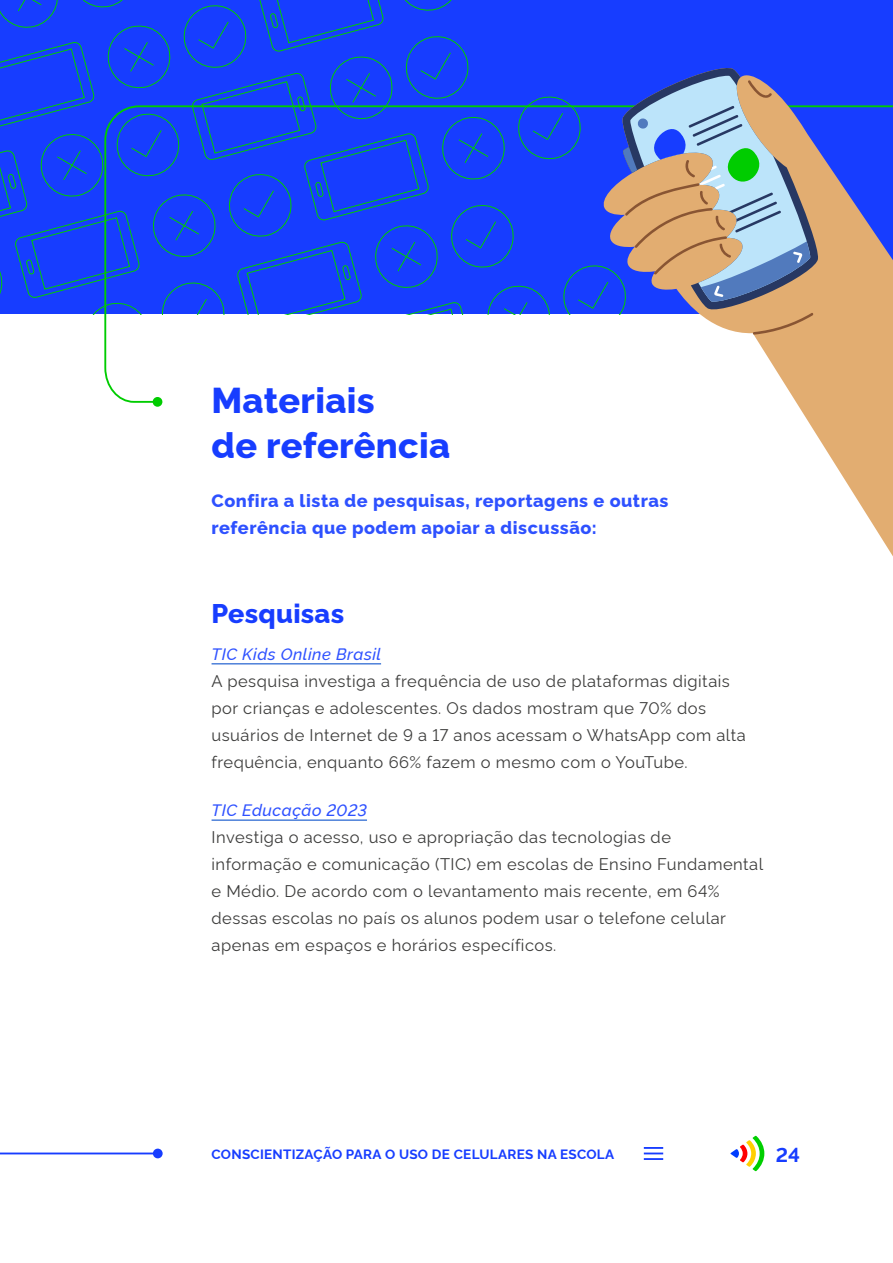
<style>
.page{position:relative;width:893px;height:1263px;background:#fff}
.page>*{position:absolute;margin:0;border:0;box-sizing:border-box;transform-origin:0 0}
.peso_01{font:800 36px/45px "Rawline";letter-spacing:.01em;color:#173dff}
.peso_02{font:800 27px "Rawline";letter-spacing:.01em;color:#173dff}
.t1{font:700 20.25px "Rawline";color:#173dff}
.corpo{font:800 18px/27px "Rawline";letter-spacing:.03em;color:#2e51ff}
.corpo-2{font:16.5px/27px "Rawline";letter-spacing:.03em;color:#3c3c3b}
.t2{font:700 13.5px "Rawline";letter-spacing:.02em;color:#173dff}
.s1{font-weight:500;color:#2e51ff}
</style>
<div class="page">
<div style="left:0;top:0;width:893px;height:314px;background:#173dff"></div>
<svg style="left:0;top:0;width:426px;height:298px"></svg>
<svg style="left:103px;top:104px;width:498px;height:300px"></svg>
<div style="left:153px;top:397px;width:9px;height:10px;background:#0c0;border-radius:50%"></div>
<svg style="left:601px;top:105px;width:292px;height:451px"></svg>
<svg style="left:621px;top:68px;width:198px;height:245px"></svg>
<svg style="left:753px;top:312px;width:61px;height:23px"></svg>
<svg style="left:623px;top:75px;width:188px;height:227px;background:#a0a2ab"></svg>
<hr style="left:212px;top:663px;width:169px;height:1px;background:#15c">
<hr style="left:212px;top:819px;width:155px;height:2px;background:#15c">
<svg style="left:730px;top:1136px;width:34px;height:35px"></svg>
<hr style="left:0;top:1152px;width:158px;height:2px;background:#173dff">
<div style="left:153px;top:1148px;width:10px;height:10px;background:#173dff;border-radius:50%"></div>
<svg style="left:644px;top:1147px;width:19px;height:13px"></svg>
<p class="peso_01" style="left:212px;top:375px;width:240px">Materiais<br>de referência</p>
<p class="corpo" style="left:212px;top:485px;width:458px">Confira a lista de pesquisas, reportagens e outras referência que podem apoiar a discussão:</p>
<p class="peso_02" style="left:212px;top:592px;width:134px">Pesquisas</p>
<p class="corpo-2" style="left:212px;top:639px;width:536px"><span class="s1">TIC Kids Online Brasil<br></span>A pesquisa investiga a frequência de uso de plataformas digitais por crianças e adolescentes. Os dados mostram que 70% dos usuários de Internet de 9 a 17 anos acessam o WhatsApp com alta frequência, enquanto 66% fazem o mesmo com o YouTube.</p>
<p class="corpo-2" style="left:212px;top:795px;width:553px"><span class="s1">TIC Educação 2023<br></span>Investiga o acesso, uso e apropriação das tecnologias de informação e comunicação (TIC) em escolas de Ensino Fundamental e Médio. De acordo com o levantamento mais recente, em 64% dessas escolas no país os alunos podem usar o telefone celular apenas em espaços e horários específicos.</p>
<p class="t2" style="left:212px;top:1144px;width:404px">CONSCIENTIZAÇÃO PARA O USO DE CELULARES NA ESCOLA</p>
<p class="t1" style="left:776px;top:1139px;width:26px">24</p>
</div>
